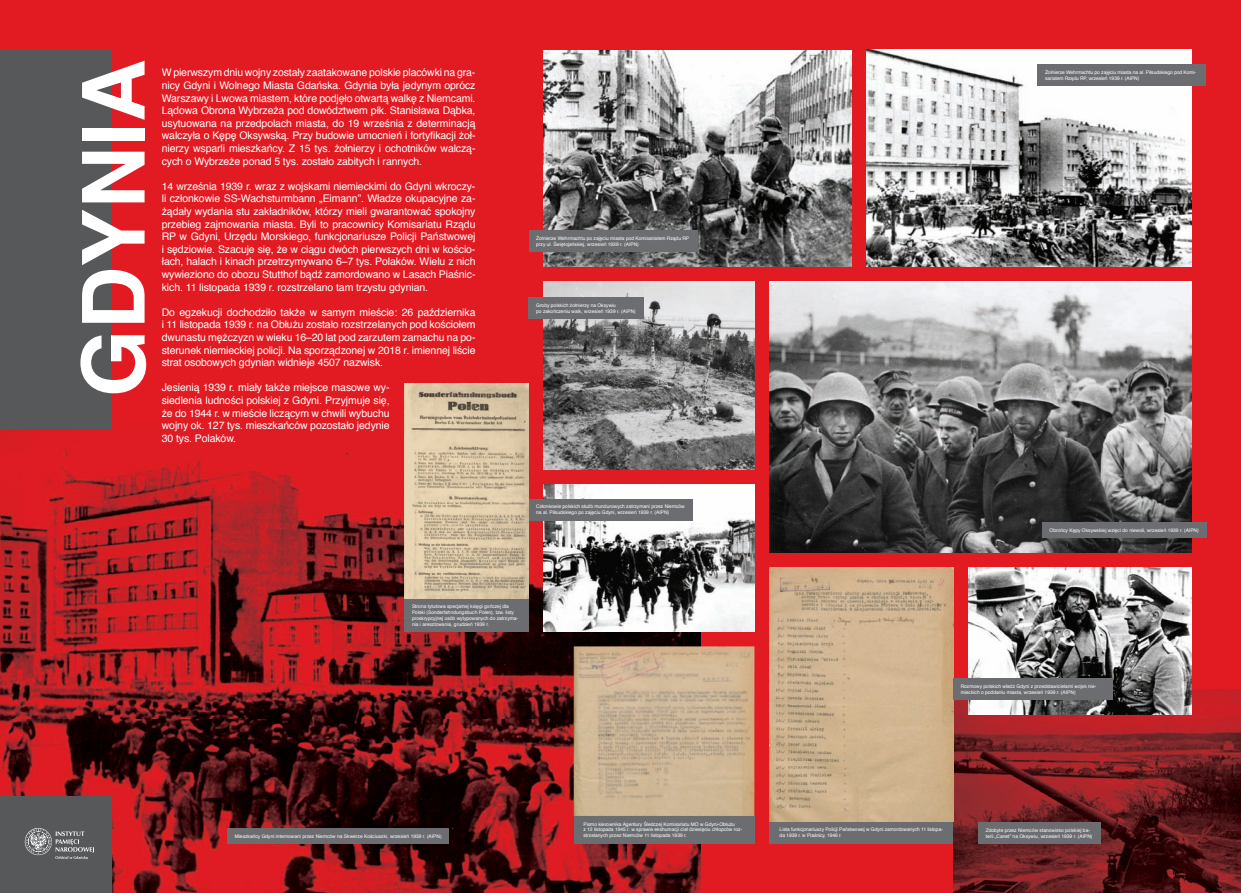
<style>
.page{position:relative;width:1241px;height:893px;background:#fff}
.page>*{position:absolute;margin:0;border:0;box-sizing:border-box;transform-origin:0 0}
.t1{font:700 86.8px "Helvetica";color:#fff}
.t2{font:10.5px/12.6px "Helvetica";letter-spacing:-.01em;color:#fff;text-align:justify}
.t3{font:4.9px/5.9px "Helvetica";color:#fff}
.s1{font-size:10.29px}
</style>
<div class="page">
<div style="left:0;top:0;width:1240px;height:893px;background:#e21a21"></div>
<img style="left:953px;top:689px;width:287px;height:204px">
<img style="left:769px;top:282px;width:422px;height:270px">
<img style="left:0;top:423px;width:700px;height:470px">
<img style="left:543px;top:50px;width:308px;height:217px">
<img style="left:866px;top:50px;width:325px;height:217px">
<img style="left:543px;top:484px;width:211px;height:147px">
<img style="left:543px;top:282px;width:211px;height:187px">
<img style="left:968px;top:567px;width:223px;height:148px">
<div style="left:0;top:50px;width:112px;height:379px;background:#57585a"></div>
<img style="left:769px;top:567px;width:184px;height:255px">
<img style="left:573px;top:646px;width:181px;height:170px">
<div style="left:528px;top:231px;width:169px;height:21px;background:#6c6d70"></div>
<div style="left:1037px;top:64px;width:168px;height:22px;background:#6c6d70"></div>
<div style="left:953px;top:678px;width:159px;height:22px;background:#6c6d70"></div>
<div style="left:227px;top:828px;width:222px;height:15px;background:#6c6d70"></div>
<div style="left:528px;top:499px;width:164px;height:21px;background:#6c6d70"></div>
<div style="left:404px;top:598px;width:124px;height:33px;background:#6c6d70"></div>
<div style="left:573px;top:816px;width:181px;height:27px;background:#6c6d70"></div>
<div style="left:769px;top:822px;width:184px;height:21px;background:#6c6d70"></div>
<div style="left:1041px;top:522px;width:164px;height:15px;background:#6c6d70"></div>
<div style="left:978px;top:822px;width:122px;height:21px;background:#6c6d70"></div>
<div style="left:528px;top:297px;width:115px;height:21px;background:#6c6d70"></div>
<div style="left:0;top:796px;width:112px;height:97px;background:#57585a"></div>
<svg style="left:25px;top:828px;width:69px;height:31px"></svg>
<img style="left:404px;top:384px;width:124px;height:214px">
<h1 class="t1" style="left:44px;top:397px;width:339px;rotate:-90deg">GdynIa</h1>
<p class="t2" style="left:162px;top:67px;width:315px">w pierwszym dniu wojny zostały zaatakowane polskie placówki na gra&shy;nicy Gdyni i wolnego Miasta Gdańska. Gdynia była jedynym oprócz warszawy i lwowa miastem, które podjęło otwartą walkę z Niemcami. lądowa obrona wybrzeża pod dowództwem płk. stanisława dąbka, usytuowana na przedpolach miasta, do 19 września z determinacją walczyła o Kępę oksywską. Przy budowie umocnień i fortyfikacji żoł&shy;nierzy wsparli mieszkańcy. z 15 tys. żołnierzy i ochotników walczą&shy;cych o wybrzeże ponad 5 tys. zostało zabitych i rannych.</p>
<p class="t2" style="left:162px;top:180px;width:315px">14 września 1939 r. wraz z wojskami niemieckimi do Gdyni wkroczy&shy;li członkowie ss-wachsturmbann „eimann”. władze okupacyjne za&shy;żądały wydania stu zakładników, którzy mieli gwarantować spokojny przebieg zajmowania miasta. byli to pracownicy Komisariatu rządu rP w Gdyni, urzędu Morskiego, funkcjonariusze Policji Państwowej i sędziowie. szacuje się, że w ciągu dwóch pierwszych dni w kościo&shy;łach, halach i kinach przetrzymywano 6<span class="s1">–</span>7 tys. Polaków. wielu z nich wywieziono do obozu stutthof bądź zamordowano w lasach Piaśnic&shy;kich. 11 listopada 1939 r. rozstrzelano tam trzystu gdynian.</p>
<p class="t2" style="left:162px;top:306px;width:315px">do egzekucji dochodziło także w samym mieście: 26 października i 11 listopada 1939 r. na obłużu zostało rozstrzelanych pod kościołem dwunastu mężczyzn w wieku 16<span class="s1">–</span>20 lat pod zarzutem zamachu na po&shy;sterunek niemieckiej policji. Na sporządzonej w 2018 r. imiennej liście strat osobowych gdynian widnieje 4507 nazwisk.</p>
<p class="t2" style="left:162px;top:382px;width:229px">Jesienią 1939 r. miały także miejsce masowe wy&shy;siedlenia ludności polskiej z Gdyni. Przyjmuje się, że do 1944 r. w mieście liczącym w chwili wybuchu wojny ok. 127 tys. mieszkańców pozostało jedynie 30 tys. Polaków.</p>
<p class="t3" style="left:536px;top:236px;width:154px">Żołnierze wehrmachtu po zajęciu miasta pod Komisariatem rządu rP przy ul. Świętojańskiej, wrzesień 1939 r. (AIPN)</p>
<p class="t3" style="left:536px;top:302px;width:101px">Groby polskich żołnierzy na oksywiu<br>po zakończeniu walk, wrzesień 1939 r. (AIPN)</p>
<p class="t3" style="left:536px;top:504px;width:150px">członkowie polskich służb mundurowych zatrzymani przez Niemców na al. Piłsudskiego po zajęciu Gdyni, wrzesień 1939 r. (AIPN)</p>
<p class="t3" style="left:412px;top:603px;width:108px">strona tytułowa specjalnej księgi gończej dla Polski (sonderfahndungsbuch Polen), tzw. listy proskrypcyjnej osób wytypowanych do zatrzyma&shy;nia i aresztowania, grudzień 1939 r.</p>
<p class="t3" style="left:1044px;top:70px;width:153px">Żołnierze wehrmachtu po zajęciu miasta na al. Piłsudskiego pod Komi&shy;sariatem rządu rP, wrzesień 1939 r. (AIPN)</p>
<p class="t3" style="left:1049px;top:527px;width:151px">obrońcy Kępy oksywskiej wzięci do niewoli, wrzesień 1939 r. (AIPN)</p>
<p class="t3" style="left:960px;top:683px;width:137px">rozmowy polskich władz Gdyni z przedstawicielami wojsk nie&shy;mieckich o poddaniu miasta, wrzesień 1939 r. (AIPN)</p>
<p class="t3" style="left:235px;top:833px;width:208px">Mieszkańcy Gdyni internowani przez Niemców na skwerze Kościuszki, wrzesień 1939 r. (AIPN)</p>
<p class="t3" style="left:583px;top:821px;width:160px">Pismo kierownika Agentury Śledczej Komisariatu Mo w Gdyni-obłużu<br>z 12 listopada 1945 r. w sprawie ekshumacji ciał dziesięciu chłopców roz&shy;strzelanych przez Niemców 11 listopada 1939 r.</p>
<p class="t3" style="left:779px;top:827px;width:165px">lista funkcjonariuszy Policji Państwowej w Gdyni zamordowanych 11 listopa&shy;da 1939 r. w Piaśnicy, 1946 r.</p>
<p class="t3" style="left:985px;top:827px;width:108px">zdobyte przez Niemców stanowisko polskiej ba&shy;terii „canet” na oksywiu, wrzesień 1939 r. (AIPN)</p>
</div>
